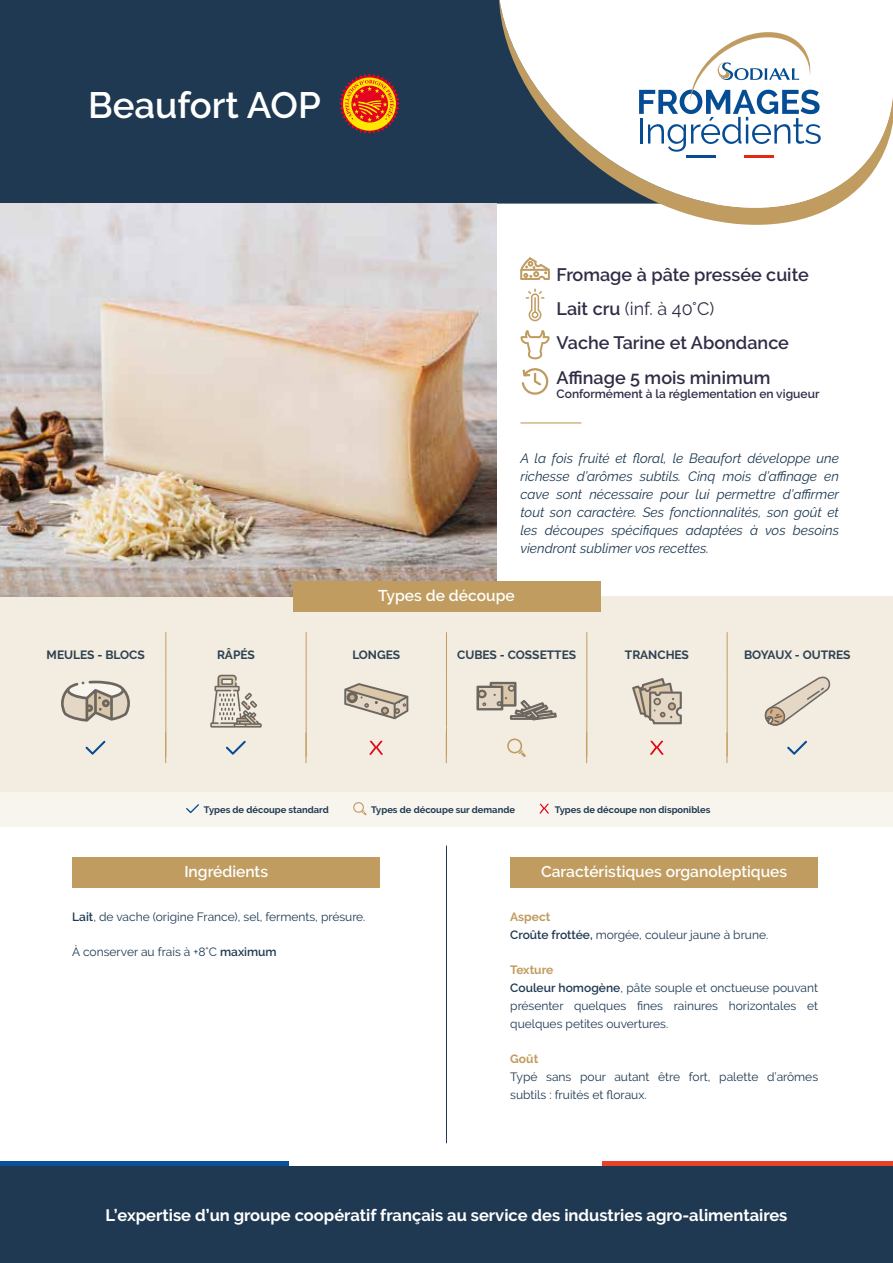
<style>
.page{position:relative;width:893px;height:1263px;background:#fff}
.page>*{position:absolute;margin:0;border:0;box-sizing:border-box;transform-origin:0 0}
.t1{font:600 36.6px "Raleway";color:#fff}
.t2{font:600 18px/34.3px "Raleway";color:#312c46}
.t3{font:700 16.5px "Raleway";color:#fff}
.t4{font:600 15.6px "Raleway";color:#fff}
.t5{font:italic 13.5px/18px "Raleway";color:#1e3951;text-align:justify}
.t6{font:12px/18px "Raleway";color:#1e3951}
.t7{font:700 12px "Raleway";color:#1e3951}
.t8{font:600 12px "Raleway";color:#312c46}
.t9{font:700 12px "Raleway";color:#c09c60}
.t10{font:700 9.3px "Raleway";color:#1e3951}
.s1{font-weight:400}
.s2{font-weight:600}
.s3{font-weight:700;color:#c09c60}
</style>
<div class="page">
<div style="left:0;top:0;width:499px;height:204px;background:#1e3951"></div>
<svg style="left:500px;top:3px;width:393px;height:222px"></svg>
<hr style="left:686px;top:155px;width:29px;height:3px;background:#044c94">
<hr style="left:744px;top:155px;width:30px;height:3px;background:#e52713">
<svg style="left:639px;top:27px;width:182px;height:125px"></svg>
<div style="left:0;top:1162px;width:893px;height:101px;background:#1e3951"></div>
<div style="left:0;top:1161px;width:291px;height:5px;background:#08509e"></div>
<div style="left:289px;top:1161px;width:313px;height:5px;background:#fff"></div>
<div style="left:602px;top:1161px;width:291px;height:5px;background:#e84127"></div>
<div style="left:510px;top:857px;width:308px;height:31px;background:#c09c60"></div>
<div style="left:72px;top:857px;width:308px;height:31px;background:#c09c60"></div>
<svg style="left:0;top:596px;width:893px;height:230px;fill:#f3ece0"></svg>
<svg style="left:353px;top:801px;width:13px;height:15px"></svg>
<svg style="left:186px;top:804px;width:13px;height:9px"></svg>
<svg style="left:539px;top:804px;width:10px;height:10px"></svg>
<img style="left:0;top:204px;width:496px;height:392px">
<hr style="left:446px;top:845px;width:1px;height:298px;background:#1e3951">
<hr style="left:520px;top:422px;width:61px;height:2px;background:#c5a669">
<hr style="left:165px;top:732px;width:1px;height:31px;background:#c09c60">
<hr style="left:306px;top:732px;width:1px;height:31px;background:#c09c60">
<hr style="left:446px;top:732px;width:1px;height:31px;background:#c09c60">
<hr style="left:586px;top:732px;width:1px;height:31px;background:#c09c60">
<hr style="left:727px;top:732px;width:1px;height:31px;background:#c09c60">
<svg style="left:86px;top:741px;width:19px;height:14px"></svg>
<svg style="left:226px;top:741px;width:20px;height:14px"></svg>
<svg style="left:369px;top:741px;width:14px;height:14px"></svg>
<svg style="left:506px;top:738px;width:20px;height:19px"></svg>
<svg style="left:650px;top:741px;width:13px;height:14px"></svg>
<svg style="left:787px;top:741px;width:20px;height:14px"></svg>
<div style="left:293px;top:581px;width:307px;height:31px;background:#c09c60"></div>
<svg style="left:520px;top:257px;width:30px;height:23px"></svg>
<svg style="left:526px;top:288px;width:18px;height:33px"></svg>
<svg style="left:520px;top:330px;width:30px;height:29px"></svg>
<svg style="left:522px;top:368px;width:27px;height:27px"></svg>
<svg style="left:339px;top:73px;width:61px;height:61px"></svg>
<h1 class="t1" style="left:88px;top:84px;width:234px">Beaufort AOP</h1>
<h2 class="t2" style="left:557px;top:257px;width:254px">Fromage à pâte pressée cuite<br>Lait cru <span class="s1">(inf. à 40°C)<br></span>Vache Tarine et Abondance<br>Affinage 5 mois minimum</h2>
<p class="t8" style="left:557px;top:387px;width:264px">Conformément à la réglementation en vigueur</p>
<p class="t5" style="left:520px;top:449px;width:320px">A la fois fruité et floral, le Beaufort développe une richesse d’arômes subtils. Cinq mois d’affinage en cave sont nécessaire pour lui permettre d’affirmer tout son caractère. Ses fonctionnalités, son goût et les découpes spécifiques adaptées à vos besoins viendront sublimer vos recettes.</p>
<h3 class="t4" style="left:378px;top:587px;width:138px">Types de découpe</h3>
<p class="t7" style="left:47px;top:648px;width:100px">MEULES - BLOCS</p>
<p class="t7" style="left:217px;top:648px;width:39px">RÂPÉS</p>
<p class="t7" style="left:352px;top:648px;width:49px">LONGES</p>
<p class="t7" style="left:457px;top:648px;width:120px">CUBES - COSSETTES</p>
<p class="t7" style="left:625px;top:648px;width:66px">TRANCHES</p>
<p class="t7" style="left:744px;top:648px;width:108px">BOYAUX - OUTRES</p>
<p class="t10" style="left:204px;top:804px;width:126px">Types de découpe standard</p>
<p class="t10" style="left:371px;top:804px;width:145px">Types de découpe sur demande</p>
<p class="t10" style="left:555px;top:804px;width:157px">Types de découpe non disponibles</p>
<h3 class="t4" style="left:184px;top:863px;width:85px">Ingrédients</h3>
<h3 class="t4" style="left:541px;top:863px;width:248px">Caractéristiques organoleptiques</h3>
<p class="t6" style="left:72px;top:907px;width:295px"><span class="s2">Lait</span>, de vache (origine France), sel, ferments, présure.</p>
<p class="t6" style="left:72px;top:942px;width:206px">À conserver au frais à +8°C <span class="s2">maximum</span></p>
<p class="t6" style="left:510px;top:907px;width:260px"><span class="s3">Aspect<br></span><span class="s2">Croûte frottée,</span> morgée, couleur jaune à brune.</p>
<p class="t6" style="left:510px;top:960px;width:309px"><span class="s3">Texture<br></span><span class="s2">Couleur homogène</span>, pâte souple et onctueuse pouvant présenter quelques fines rainures horizontales et quelques petites ouvertures.</p>
<p class="t9" style="left:510px;top:1052px;width:29px">Goût</p>
<p class="t6" style="left:510px;top:1067px;width:309px">Typé sans pour autant être fort, palette d’arômes subtils : fruités et floraux.</p>
<h3 class="t3" style="left:106px;top:1205px;width:683px">L’expertise d’un groupe coopératif français au service des industries agro-alimentaires</h3>
</div>
